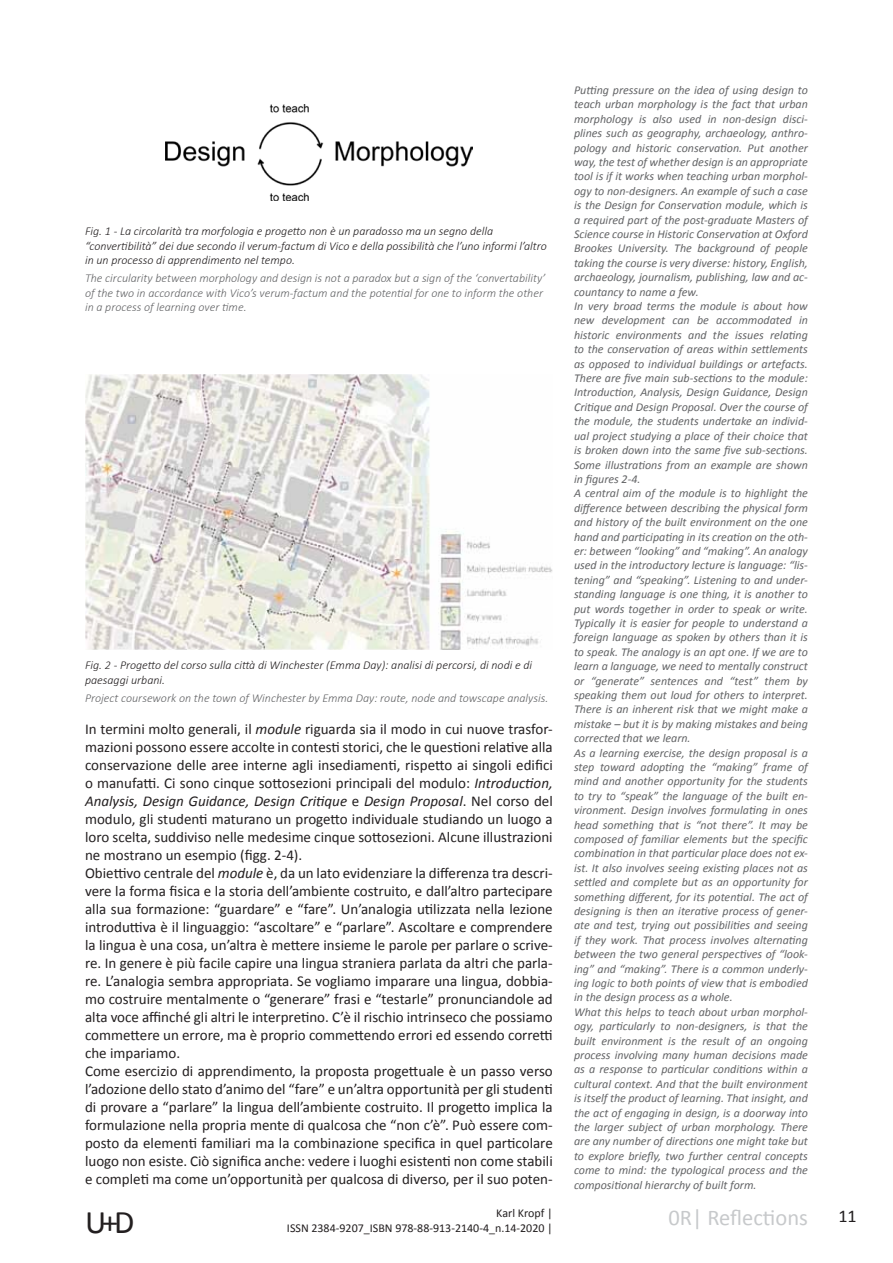
<style>
.page{position:relative;width:893px;height:1263px;background:#fff}
.page>*{position:absolute;margin:0;border:0;box-sizing:border-box;transform-origin:0 0}
.t1{font:33px "Calibri";color:#231f20}
.t2{font:22.5px "Calibri";color:#c7c9cb}
.t3{font:18px "Calibri";color:#231f20}
.t4{font:15px/18px "Calibri";color:#231f20}
.t5{font:italic 12px/14.4px "Calibri";color:#636466}
.t6{font:italic 300 12px/14.4px "Calibri";color:#231f20}
.t7{font:italic 300 12px/14.4px "Calibri";color:#636466}
.t8{font:12px "Calibri";color:#231f20}
.s1{font-style:italic}
</style>
<div class="page">
<img style="left:85px;top:374px;width:468px;height:276px">
<img style="left:166px;top:104px;width:306px;height:97px">
<p class="t6" style="left:85px;top:224px;width:463px">Fig. 1 - La circolarità tra morfologia e progetto non è un paradosso ma un segno della “convertibilità” dei due secondo il verum-factum di Vico e della possibilità che l’uno informi l’altro in un processo di apprendimento nel tempo.</p>
<p class="t7" style="left:85px;top:271px;width:462px">The circularity between morphology and design is not a paradox but a sign of the ‘convertability’ of the two in accordance with Vico’s verum-factum and the potential for one to inform the other in a process of learning over time.</p>
<p class="t6" style="left:85px;top:658px;width:449px">Fig. 2 - Progetto del corso sulla città di Winchester (Emma Day): analisi di percorsi, di nodi e di paesaggi urbani.</p>
<p class="t7" style="left:85px;top:690px;width:465px">Project coursework on the town of Winchester by Emma Day: route, node and towscape analysis.</p>
<p class="t4" style="left:85px;top:720px;width:469px">In termini molto generali, il <span class="s1">module</span> riguarda sia il modo in cui nuove trasfor&shy;mazioni possono essere accolte in contesti storici, che le questioni relative alla conservazione delle aree interne agli insediamenti, rispetto ai singoli edifici o manufatti. Ci sono cinque sottosezioni principali del modulo: <span class="s1">Introduction, Analysis, Design Guidance, Design Critique</span> e <span class="s1">Design Proposal</span>. Nel corso del modulo, gli studenti maturano un progetto individuale studiando un luogo a loro scelta, suddiviso nelle medesime cinque sottosezioni. Alcune illustrazioni ne mostrano un esempio (figg. 2-4).<br>Obiettivo centrale del <span class="s1">module</span> è, da un lato evidenziare la differenza tra descri&shy;vere la forma fisica e la storia dell’ambiente costruito, e dall’altro partecipare alla sua formazione: “guardare” e “fare”. Un’analogia utilizzata nella lezione introduttiva è il linguaggio: “ascoltare” e “parlare”. Ascoltare e comprendere la lingua è una cosa, un’altra è mettere insieme le parole per parlare o scrive&shy;re. In genere è più facile capire una lingua straniera parlata da altri che parla&shy;re. L’analogia sembra appropriata. Se vogliamo imparare una lingua, dobbia&shy;mo costruire mentalmente o “generare” frasi e “testarle” pronunciandole ad alta voce affinché gli altri le interpretino. C’è il rischio intrinseco che possiamo commettere un errore, ma è proprio commettendo errori ed essendo corretti che impariamo.<br>Come esercizio di apprendimento, la proposta progettuale è un passo verso l’adozione dello stato d’animo del “fare” e un’altra opportunità per gli studenti di provare a “parlare” la lingua dell’ambiente costruito. Il progetto implica la formulazione nella propria mente di qualcosa che “non c’è”. Può essere com&shy;posto da elementi familiari ma la combinazione specifica in quel particolare luogo non esiste. Ciò significa anche: vedere i luoghi esistenti non come stabili e completi ma come un’opportunità per qualcosa di diverso, per il suo poten-</p>
<p class="t5" style="left:574px;top:82px;width:235px">Putting pressure on the idea of using design to teach urban morphology is the fact that urban morphology is also used in non-design disci&shy;plines such as geography, archaeology, anthro&shy;pology and historic conservation. Put another way, the test of whether design is an appropriate tool is if it works when teaching urban morphol&shy;ogy to non-designers. An example of such a case is the Design for Conservation module, which is a required part of the post-graduate Masters of Science course in Historic Conservation at Oxford Brookes University. The background of people taking the course is very diverse: history, English, archaeology, journalism, publishing, law and ac&shy;countancy to name a few.<br>In very broad terms the module is about how new development can be accommodated in historic environments and the issues relating to the conservation of areas within settlements as opposed to individual buildings or artefacts.<br>There are five main sub-sections to the module:<br>Introduction, Analysis, Design Guidance, Design Critique and Design Proposal. Over the course of the module, the students undertake an individ&shy;ual project studying a place of their choice that is broken down into the same five sub-sections.<br>Some illustrations from an example are shown in figures 2-4.<br>A central aim of the module is to highlight the difference between describing the physical form and history of the built environment on the one hand and participating in its creation on the oth&shy;er: between “looking” and “making”. An analogy used in the introductory lecture is language: “lis&shy;tening” and “speaking”. Listening to and under&shy;standing language is one thing, it is another to put words together in order to speak or write.<br>Typically it is easier for people to understand a foreign language as spoken by others than it is to speak. The analogy is an apt one. If we are to learn a language, we need to mentally construct or “generate” sentences and “test” them by speaking them out loud for others to interpret.<br>There is an inherent risk that we might make a mistake – but it is by making mistakes and being corrected that we learn.<br>As a learning exercise, the design proposal is a step toward adopting the “making” frame of mind and another opportunity for the students to try to “speak” the language of the built en&shy;vironment. Design involves formulating in ones head something that is “not there”. It may be composed of familiar elements but the specific combination in that particular place does not ex&shy;ist. It also involves seeing existing places not as settled and complete but as an opportunity for something different, for its potential. The act of designing is then an iterative process of gener&shy;ate and test, trying out possibilities and seeing if they work. That process involves alternating between the two general perspectives of “look&shy;ing” and “making”. There is a common underly&shy;ing logic to both points of view that is embodied in the design process as a whole.<br>What this helps to teach about urban morphol&shy;ogy, particularly to non-designers, is that the built environment is the result of an ongoing process involving many human decisions made as a response to particular conditions within a cultural context. And that the built environment is itself the product of learning. That insight, and the act of engaging in design, is a doorway into the larger subject of urban morphology. There are any number of directions one might take but to explore briefly, two further central concepts come to mind: the typological process and the compositional hierarchy of built form.</p>
<p class="t8" style="left:496px;top:1205px;width:58px">Karl Kropf |</p>
<h3 class="t3" style="left:838px;top:1204px;width:20px">11</h3>
<h2 class="t2" style="left:668px;top:1203px;width:141px">0R| Reflections</h2>
<h1 class="t1" style="left:85px;top:1201px;width:51px">U+D</h1>
<p class="t8" style="left:287px;top:1220px;width:267px">ISSN 2384-9207_ISBN 978-88-913-2140-4_n.14-2020 |</p>
</div>
